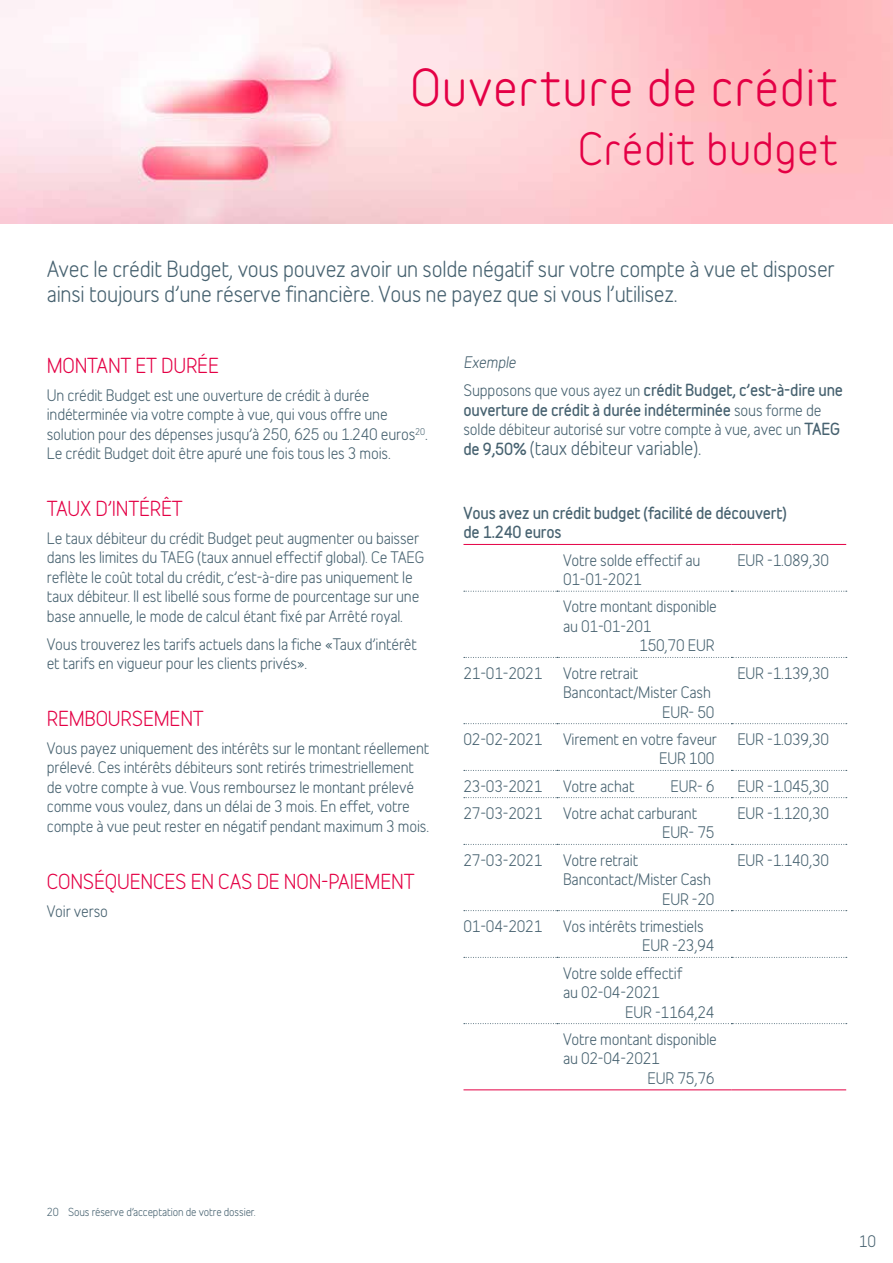
<style>
.page{position:relative;width:893px;height:1263px;background:#fff}
.page>*{position:absolute;margin:0;border:0;box-sizing:border-box;transform-origin:0 0}
.t1{font:48px "Belfius Normal";letter-spacing:.015em;color:#e40045}
.t2{font:42px "Belfius Normal";letter-spacing:.015em;color:#e40045}
.t3{font:21px/25.2px "Belfius Alternative";letter-spacing:-.01em;color:#476270}
.t4{font:19.5px "Belfius Alternative";letter-spacing:-.01em;color:#e40045}
.t5{font:18px "Belfius Alternative";letter-spacing:-.01em;color:#476270}
.t6{font:15px/19.5px "Belfius Alternative";letter-spacing:-.01em;color:#476270}
.t7{font:700 15px/28px "Belfius Alternative";letter-spacing:-.01em;color:#476270}
.t8{font:10.5px "Belfius Alternative";letter-spacing:-.01em;color:#476270}
.s1{font-weight:400;font-style:italic}
.s2{font-weight:400}
.s3{font-weight:700}
.s4{font-weight:700;font-size:15px}
</style>
<div class="page">
<svg style="left:464px;top:591px;width:383px;height:1px"></svg>
<svg style="left:464px;top:657px;width:383px;height:1px"></svg>
<svg style="left:464px;top:723px;width:383px;height:1px"></svg>
<svg style="left:464px;top:770px;width:383px;height:1px"></svg>
<svg style="left:464px;top:797px;width:383px;height:1px"></svg>
<svg style="left:464px;top:844px;width:383px;height:1px"></svg>
<svg style="left:464px;top:910px;width:383px;height:1px"></svg>
<svg style="left:464px;top:957px;width:383px;height:1px"></svg>
<hr style="left:463px;top:544px;width:94px;height:1px;background:#e40045">
<hr style="left:557px;top:544px;width:174px;height:1px;background:#e40045">
<hr style="left:731px;top:544px;width:115px;height:1px;background:#e40045">
<hr style="left:463px;top:1089px;width:94px;height:1px;background:#e40045">
<hr style="left:557px;top:1089px;width:174px;height:1px;background:#e40045">
<hr style="left:731px;top:1089px;width:115px;height:1px;background:#e40045">
<svg style="left:464px;top:1023px;width:383px;height:1px"></svg>
<img style="left:0;top:0;width:893px;height:223px">
<h1 class="t1" style="left:411px;top:47px;width:429px">Ouverture de crédit</h1>
<h2 class="t2" style="left:578px;top:113px;width:261px">Crédit budget</h2>
<h3 class="t3" style="left:47px;top:254px;width:789px">Avec le crédit Budget, vous pouvez avoir un solde négatif sur votre compte à vue et disposer ainsi toujours d’une réserve financière. Vous ne payez que si vous l’utilisez.</h3>
<h3 class="t4" style="left:47px;top:349px;width:174px">MONTANT ET DURÉE</h3>
<p class="t6" style="left:47px;top:384px;width:382px">Un crédit Budget est une ouverture de crédit à durée indéterminée via votre compte à vue, qui vous offre une solution pour des dépenses jusqu’à 250, 625 ou 1.240 euros<sup>20</sup>.<br>Le crédit Budget doit être apuré une fois tous les 3 mois.</p>
<h3 class="t4" style="left:47px;top:492px;width:138px">TAUX D’INTÉRÊT</h3>
<p class="t6" style="left:47px;top:527px;width:379px">Le taux débiteur du crédit Budget peut augmenter ou baisser dans les limites du TAEG (taux annuel effectif global). Ce TAEG reflète le coût total du crédit, c’est-à-dire pas uniquement le taux débiteur. Il est libellé sous forme de pourcentage sur une base annuelle, le mode de calcul étant fixé par Arrêté royal.</p>
<p class="t6" style="left:47px;top:633px;width:372px">Vous trouverez les tarifs actuels dans la fiche «Taux d’intérêt et tarifs en vigueur pour les clients privés».</p>
<h3 class="t4" style="left:47px;top:702px;width:159px">REMBOURSEMENT</h3>
<p class="t6" style="left:47px;top:737px;width:384px">Vous payez uniquement des intérêts sur le montant réellement prélevé. Ces intérêts débiteurs sont retirés trimestriellement de votre compte à vue. Vous remboursez le montant prélevé comme vous voulez, dans un délai de 3 mois. En effet, votre compte à vue peut rester en négatif pendant maximum 3 mois.</p>
<h3 class="t4" style="left:47px;top:865px;width:369px">CONSÉQUENCES EN CAS DE NON-PAIEMENT</h3>
<p class="t6" style="left:47px;top:899px;width:63px">Voir verso</p>
<p class="t7" style="left:463px;top:348px;width:381px"><span class="s1">Exemple<br></span><span class="s2">Supposons que vous ayez un</span> crédit Budget, c’est-à-dire une</p>
<p class="t6" style="left:463px;top:399px;width:378px"><span class="s3">ouverture de crédit à durée indéterminée</span> sous forme de solde débiteur autorisé sur votre compte à vue, avec un <span class="s3">TAEG</span></p>
<p class="t5" style="left:463px;top:433px;width:239px"><span class="s4">de 9,50%</span> (taux débiteur variable).</p>
<p class="t7" style="left:463px;top:503px;width:325px;line-height:19.5px">Vous avez un crédit budget (facilité de découvert) de 1.240 euros</p>
<p class="t6" style="left:563px;top:549px;width:139px">Votre solde effectif au<br>01-01-2021</p>
<p class="t6" style="left:737px;top:549px;width:93px">EUR -1.089,30</p>
<p class="t6" style="left:563px;top:595px;width:155px">Votre montant disponible</p>
<p class="t6" style="left:563px;top:615px;width:90px">au 01-01-201</p>
<p class="t6" style="left:639px;top:634px;width:77px">150,70 EUR</p>
<p class="t6" style="left:463px;top:662px;width:80px">21-01-2021</p>
<p class="t6" style="left:563px;top:662px;width:77px">Votre retrait</p>
<p class="t6" style="left:563px;top:681px;width:150px">Bancontact/Mister Cash</p>
<p class="t6" style="left:662px;top:701px;width:54px">EUR- 50</p>
<p class="t6" style="left:737px;top:662px;width:93px">EUR -1.139,30</p>
<p class="t6" style="left:463px;top:728px;width:80px">02-02-2021</p>
<p class="t6" style="left:563px;top:728px;width:156px;text-align:right">Virement en votre faveur<br>EUR 100</p>
<p class="t6" style="left:737px;top:728px;width:93px">EUR -1.039,30</p>
<p class="t6" style="left:463px;top:775px;width:80px">23-03-2021</p>
<p class="t6" style="left:563px;top:775px;width:73px">Votre achat</p>
<p class="t6" style="left:670px;top:775px;width:46px">EUR- 6</p>
<p class="t6" style="left:737px;top:775px;width:93px">EUR -1.045,30</p>
<p class="t6" style="left:463px;top:802px;width:80px">27-03-2021</p>
<p class="t6" style="left:662px;top:802px;width:54px;text-indent:-99px">Votre achat carburant<br>EUR- 75</p>
<p class="t6" style="left:737px;top:802px;width:93px">EUR -1.120,30</p>
<p class="t6" style="left:463px;top:849px;width:80px">27-03-2021</p>
<p class="t6" style="left:563px;top:849px;width:77px">Votre retrait</p>
<p class="t6" style="left:563px;top:868px;width:150px">Bancontact/Mister Cash</p>
<p class="t6" style="left:662px;top:888px;width:54px">EUR -20</p>
<p class="t6" style="left:737px;top:849px;width:93px">EUR -1.140,30</p>
<p class="t6" style="left:463px;top:915px;width:80px">01-04-2021</p>
<p class="t6" style="left:642px;top:915px;width:74px;text-indent:-79px">Vos intérêts trimestiels<br>EUR -23,94</p>
<p class="t6" style="left:563px;top:962px;width:121px">Votre solde effectif</p>
<p class="t6" style="left:563px;top:981px;width:98px">au 02-04-2021</p>
<p class="t6" style="left:625px;top:1001px;width:91px">EUR -1164,24</p>
<p class="t6" style="left:563px;top:1028px;width:155px">Votre montant disponible</p>
<p class="t6" style="left:563px;top:1047px;width:98px">au 02-04-2021</p>
<p class="t6" style="left:648px;top:1067px;width:68px">EUR 75,76</p>
<p class="t8" style="left:47px;top:1203px;width:210px">20 Sous réserve d’acceptation de votre dossier.</p>
<p class="t6" style="left:859px;top:1230px;width:19px">10</p>
</div>
